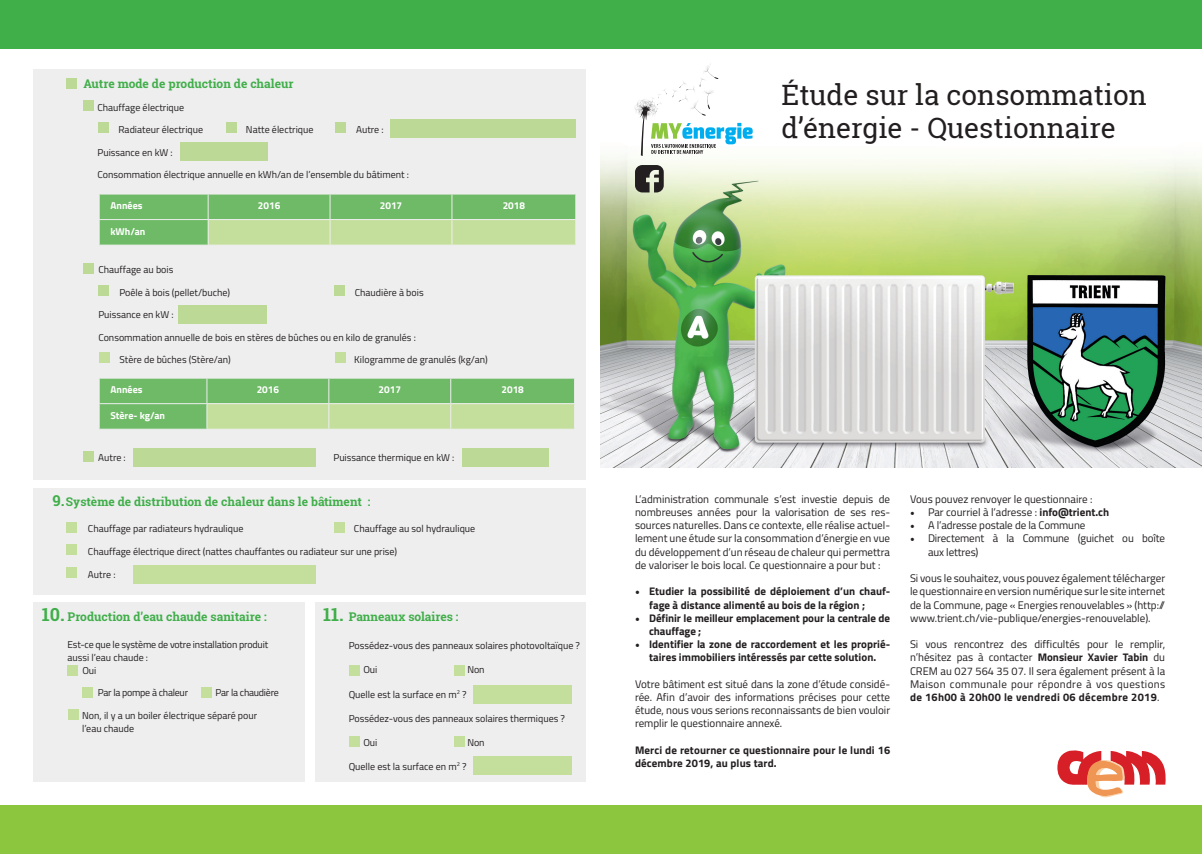
<style>
.page{position:relative;width:1202px;height:854px;background:#fff}
.page>*{position:absolute;margin:0;border:0;box-sizing:border-box;transform-origin:0 0}
.t1{font:28px/33.6px "Roboto Slab";color:#231f20}
.t2{font:700 18px "Roboto Slab";color:#40ae49}
.t3{font:700 15px "Roboto Slab";color:#40ae49}
.t4{font:700 12px "Roboto Slab";color:#40ae49}
.t5{font:11px/13.2px "Titillium Web";color:#231f20;text-align:justify}
.t6{font:700 11px/13.2px "Titillium Web";color:#231f20}
.t7{font:10px/13.5px "Titillium Web";color:#231f20}
.t8{font:10px/13.5px "Titillium Web";letter-spacing:-.02em;color:#231f20}
.t9{font:700 10px "Titillium Web";color:#fff}
.t10{font:10px "Titillium Web";letter-spacing:-.025em;color:#231f20}
.s1{font-family:"Minion Pro";font-size:12px}
.s2{font-weight:700}
</style>
<div class="page">
<div style="left:34px;top:69px;width:552px;height:410px;background:#eeeeef"></div>
<div style="left:315px;top:602px;width:271px;height:179px;background:#eeeeef"></div>
<div style="left:33px;top:602px;width:272px;height:179px;background:#eeeeef"></div>
<div style="left:34px;top:488px;width:552px;height:106px;background:#eeeeef"></div>
<img style="left:601px;top:48px;width:601px;height:419px">
<div style="left:66px;top:78px;width:11px;height:10px;background:#bcda96"></div>
<div style="left:83px;top:100px;width:11px;height:11px;background:#bcda96"></div>
<div style="left:99px;top:123px;width:10px;height:10px;background:#bcda96"></div>
<div style="left:226px;top:123px;width:10px;height:10px;background:#bcda96"></div>
<div style="left:336px;top:123px;width:10px;height:10px;background:#bcda96"></div>
<div style="left:390px;top:120px;width:185px;height:18px;background:#bcda96"></div>
<div style="left:180px;top:142px;width:88px;height:18px;background:#bcda96"></div>
<div style="left:83px;top:263px;width:11px;height:10px;background:#bcda96"></div>
<div style="left:99px;top:285px;width:10px;height:11px;background:#bcda96"></div>
<div style="left:334px;top:285px;width:11px;height:11px;background:#bcda96"></div>
<div style="left:179px;top:305px;width:88px;height:18px;background:#bcda96"></div>
<div style="left:133px;top:564px;width:183px;height:19px;background:#c4df9b"></div>
<div style="left:67px;top:544px;width:10px;height:11px;background:#c4df9b"></div>
<div style="left:67px;top:567px;width:10px;height:10px;background:#c4df9b"></div>
<div style="left:67px;top:522px;width:10px;height:10px;background:#c4df9b"></div>
<div style="left:334px;top:522px;width:11px;height:10px;background:#c4df9b"></div>
<svg style="left:1057px;top:750px;width:109px;height:47px"></svg>
<div style="left:99px;top:352px;width:10px;height:11px;background:#c4df9b"></div>
<div style="left:335px;top:352px;width:10px;height:11px;background:#c4df9b"></div>
<svg style="left:99px;top:194px;width:477px;height:50px;background:#92c97e"></svg>
<div style="left:133px;top:448px;width:183px;height:19px;background:#bcda96"></div>
<div style="left:462px;top:448px;width:87px;height:18px;background:#bcda96"></div>
<svg style="left:99px;top:378px;width:476px;height:50px;background:#93c97f"></svg>
<div style="left:84px;top:450px;width:10px;height:11px;background:#bcda96"></div>
<div style="left:349px;top:664px;width:11px;height:11px;background:#c4df9b"></div>
<div style="left:454px;top:664px;width:11px;height:11px;background:#c4df9b"></div>
<div style="left:473px;top:685px;width:98px;height:18px;background:#c4df9b"></div>
<div style="left:473px;top:755px;width:98px;height:19px;background:#c4df9b"></div>
<div style="left:349px;top:736px;width:11px;height:10px;background:#c4df9b"></div>
<div style="left:454px;top:736px;width:11px;height:10px;background:#c4df9b"></div>
<div style="left:68px;top:664px;width:10px;height:11px;background:#c4df9b"></div>
<div style="left:68px;top:709px;width:11px;height:10px;background:#c4df9b"></div>
<div style="left:83px;top:686px;width:10px;height:11px;background:#c4df9b"></div>
<div style="left:201px;top:686px;width:10px;height:11px;background:#c4df9b"></div>
<div style="left:0;top:0;width:1202px;height:48px;background:#40ae49"></div>
<div style="left:0;top:805px;width:1202px;height:48px;background:#8bc63e"></div>
<svg style="left:634px;top:63px;width:119px;height:93px"></svg>
<svg style="left:635px;top:165px;width:29px;height:27px"></svg>
<p class="t4" style="left:83px;top:75px;width:212px">Autre mode de production de chaleur</p>
<p class="t7" style="left:97px;top:100px;width:88px">Chauffage électrique</p>
<p class="t7" style="left:118px;top:122px;width:86px">Radiateur électrique</p>
<p class="t7" style="left:246px;top:122px;width:69px">Natte électrique</p>
<p class="t7" style="left:356px;top:122px;width:29px">Autre :</p>
<p class="t7" style="left:97px;top:145px;width:77px">Puissance en kW :</p>
<p class="t7" style="left:97px;top:167px;width:313px">Consommation électrique annuelle en kWh/an de l’ensemble du bâtiment :</p>
<p class="t9" style="left:110px;top:198px;width:33px">Années</p>
<p class="t9" style="left:258px;top:198px;width:24px">2016</p>
<p class="t9" style="left:380px;top:198px;width:24px">2017</p>
<p class="t9" style="left:503px;top:198px;width:24px">2018</p>
<p class="t9" style="left:110px;top:224px;width:36px">kWh/an</p>
<p class="t7" style="left:98px;top:262px;width:77px">Chauffage au bois</p>
<p class="t7" style="left:119px;top:285px;width:112px">Poêle à bois (pellet/buche)</p>
<p class="t7" style="left:355px;top:285px;width:70px">Chaudière à bois</p>
<p class="t7" style="left:98px;top:307px;width:77px">Puissance en kW :</p>
<p class="t7" style="left:98px;top:330px;width:319px">Consommation annuelle de bois en stères de bûches ou en kilo de granulés :</p>
<p class="t7" style="left:120px;top:352px;width:113px">Stère de bûches (Stère/an)</p>
<p class="t7" style="left:354px;top:352px;width:135px">Kilogramme de granulés (kg/an)</p>
<p class="t9" style="left:110px;top:382px;width:33px">Années</p>
<p class="t9" style="left:257px;top:382px;width:24px">2016</p>
<p class="t9" style="left:379px;top:382px;width:24px">2017</p>
<p class="t9" style="left:501px;top:382px;width:24px">2018</p>
<p class="t9" style="left:110px;top:407px;width:56px">Stère- kg/an</p>
<p class="t7" style="left:98px;top:450px;width:29px">Autre :</p>
<p class="t7" style="left:333px;top:450px;width:123px">Puissance thermique en kW :</p>
<p class="t3" style="left:53px;top:490px;width:14px">9.</p>
<p class="t4" style="left:66px;top:493px;width:306px">Système de distribution de chaleur dans le bâtiment :</p>
<p class="t7" style="left:88px;top:521px;width:157px">Chauffage par radiateurs hydraulique</p>
<p class="t7" style="left:354px;top:521px;width:123px">Chauffage au sol hydraulique</p>
<p class="t7" style="left:88px;top:544px;width:311px">Chauffage électrique direct (nattes chauffantes ou radiateur sur une prise)</p>
<p class="t7" style="left:88px;top:566px;width:29px">Autre :</p>
<p class="t2" style="left:42px;top:602px;width:24px">10.</p>
<p class="t4" style="left:68px;top:608px;width:201px">Production d’eau chaude sanitaire :</p>
<p class="t2" style="left:323px;top:602px;width:22px">11.</p>
<p class="t8" style="left:68px;top:637px;width:202px">Est-ce que le système de votre installation produit aussi l’eau chaude :</p>
<p class="t7" style="left:82px;top:662px;width:15px">Oui</p>
<p class="t10" style="left:98px;top:685px;width:92px">Par la pompe à chaleur</p>
<p class="t10" style="left:216px;top:685px;width:65px">Par la chaudière</p>
<p class="t7" style="left:82px;top:707px;width:177px">Non, il y a un boiler électrique séparé pour l’eau chaude</p>
<p class="t4" style="left:349px;top:608px;width:111px">Panneaux solaires :</p>
<p class="t7" style="left:349px;top:638px;width:233px">Possédez-vous des panneaux solaires photovoltaïque ?</p>
<p class="t7" style="left:363px;top:662px;width:15px">Oui</p>
<p class="t7" style="left:467px;top:662px;width:19px">Non</p>
<p class="t7" style="left:349px;top:686px;width:119px">Quelle est la surface en m<sup>2</sup> ?</p>
<p class="t7" style="left:349px;top:710px;width:218px">Possédez-vous des panneaux solaires thermiques ?</p>
<p class="t7" style="left:363px;top:734px;width:15px">Oui</p>
<p class="t7" style="left:467px;top:734px;width:19px">Non</p>
<p class="t7" style="left:349px;top:758px;width:119px">Quelle est la surface en m<sup>2</sup> ?</p>
<p class="t1" style="left:781px;top:77px;width:367px">Étude sur la consommation d’énergie - Questionnaire</p>
<p class="t5" style="left:635px;top:491px;width:257px">L’administration communale s’est investie depuis de nombreuses années pour la valorisation de ses res&shy;sources naturelles. Dans ce contexte, elle réalise actuel&shy;lement une étude sur la consommation d’énergie en vue du développement d’un réseau de chaleur qui permettra de valoriser le bois local. Ce questionnaire a pour but :</p>
<p class="t6" style="left:649px;top:584px;width:242px;text-indent:-14px"><span class="s1">•</span> Etudier la possibilité de déploiement d’un chauf&shy;fage à distance alimenté au bois de la région ;</p>
<p class="t6" style="left:649px;top:610px;width:242px;text-indent:-14px"><span class="s1">•</span> Définir le meilleur emplacement pour la centrale de chauffage ;</p>
<p class="t6" style="left:635px;top:637px;width:257px;text-align:center"><span class="s1">•</span> Identifier la zone de raccordement et les proprié&shy;taires immobiliers intéressés par cette solution.</p>
<p class="t5" style="left:635px;top:676px;width:257px">Votre bâtiment est situé dans la zone d’étude considé&shy;rée. Afin d’avoir des informations précises pour cette étude, nous vous serions reconnaissants de bien vouloir remplir le questionnaire annexé.</p>
<p class="t6" style="left:635px;top:742px;width:257px">Merci de retourner ce questionnaire pour le lundi 16 décembre 2019, au plus tard.</p>
<p class="t5" style="left:910px;top:491px;width:184px">Vous pouvez renvoyer le questionnaire :</p>
<p class="t5" style="left:910px;top:505px;width:201px"><span class="s1">•</span> Par courriel à l’adresse : <span class="s2">info@trient.ch</span></p>
<p class="t5" style="left:910px;top:518px;width:177px"><span class="s1">•</span> A l’adresse postale de la Commune</p>
<p class="t5" style="left:928px;top:531px;width:239px;text-indent:-18px"><span class="s1">•</span> Directement à la Commune (guichet ou boîte aux lettres)</p>
<p class="t5" style="left:910px;top:571px;width:257px">Si vous le souhaitez, vous pouvez également télécharger le questionnaire en version numérique sur le site internet de la Commune, page « Energies renouvelables » (http:// www.trient.ch/vie-publique/energies-renouvelable).</p>
<p class="t5" style="left:910px;top:637px;width:257px">Si vous rencontrez des difficultés pour le remplir, n’hésitez pas à contacter <span class="s2">Monsieur Xavier Tabin</span> du CREM au 027 564 35 07. Il sera également présent à la Maison communale pour répondre à vos questions <span class="s2">de 16h00 à 20h00 le vendredi 06 décembre 2019</span>.</p>
</div>
